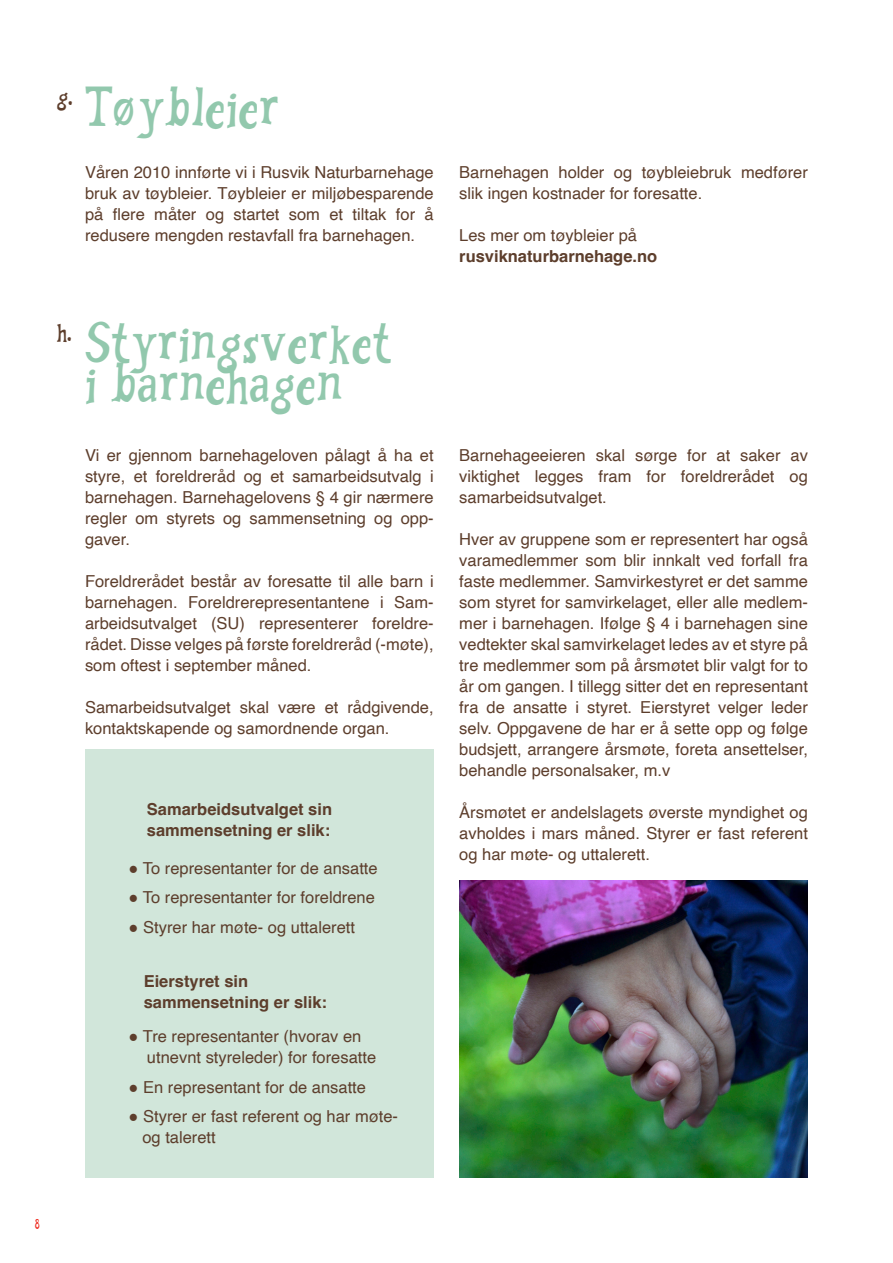
<style>
.page{position:relative;width:893px;height:1263px;background:#fff}
.page>*{position:absolute;margin:0;border:0;box-sizing:border-box;transform-origin:0 0}
.t1{font:49.5px "Pettson";color:#92c8ad}
.t2{font:22.5px "Pettson";color:#5d3e2c}
.t3{font:16.5px/21px "Helvetica";color:#5d3e2c;text-align:justify}
.t4{font:700 16.5px/21px "Helvetica";color:#5d3e2c}
.t5{font:12.6px "Pettson";color:#ee2e22;scale:.83 1}
</style>
<div class="page">
<div style="left:85px;top:749px;width:349px;height:429px;background:#d1e6da"></div>
<img style="left:459px;top:880px;width:349px;height:298px">
<p class="t2" style="left:57px;top:85px;width:18px">g.</p>
<p class="t1" style="left:85px;top:81px;width:196px">Tøybleier</p>
<p class="t3" style="left:85px;top:162px;width:350px">Våren 2010 innførte vi i Rusvik Naturbarnehage bruk av tøybleier. Tøybleier er miljøbesparende på flere måter og startet som et tiltak for å redusere mengden restavfall fra barnehagen.</p>
<p class="t3" style="left:459px;top:162px;width:350px">Barnehagen holder og tøybleiebruk medfører slik ingen kostnader for foresatte.</p>
<p class="t3" style="left:459px;top:225px;width:179px">Les mer om tøybleier på</p>
<p class="t4" style="left:459px;top:248px;width:200px">rusviknaturbarnehage.no</p>
<p class="t2" style="left:57px;top:321px;width:17px">h.</p>
<p class="t1" style="left:85px;top:316px;width:307px">Styringsverket</p>
<p class="t1" style="left:85px;top:357px;width:259px">i barnehagen</p>
<p class="t3" style="left:85px;top:445px;width:350px">Vi er gjennom barnehageloven pålagt å ha et styre, et foreldreråd og et samarbeidsutvalg i barnehagen. Barnehagelovens § 4 gir nærmere regler om styrets og sammensetning og opp&shy;gaver.</p>
<p class="t3" style="left:85px;top:571px;width:350px">Foreldrerådet består av foresatte til alle barn i barnehagen. Foreldrerepresentantene i Sam&shy;arbeidsutvalget (SU) representerer foreldre&shy;rådet. Disse velges på første foreldreråd (-møte), som oftest i september måned.</p>
<p class="t3" style="left:85px;top:697px;width:350px">Samarbeidsutvalget skal være et rådgivende, kontaktskapende og samordnende organ.</p>
<p class="t4" style="left:147px;top:800px;width:187px">Samarbeidsutvalget sin sammensetning er slik:</p>
<p class="t3" style="left:129px;top:858px;width:251px">● To representanter for de ansatte</p>
<p class="t3" style="left:129px;top:887px;width:248px">● To representanter for foreldrene</p>
<p class="t3" style="left:129px;top:917px;width:228px">● Styrer har møte- og uttalerett</p>
<p class="t4" style="left:144px;top:972px;width:185px">Eierstyret sin sammensetning er slik:</p>
<p class="t3" style="left:147px;top:1026px;width:231px;text-indent:-18px">● Tre representanter (hvorav en utnevnt styreleder) for foresatte</p>
<p class="t3" style="left:129px;top:1077px;width:239px">● En representant for de ansatte</p>
<p class="t3" style="left:142px;top:1106px;width:257px;text-indent:-14px">● Styrer er fast referent og har møte&shy;og talerett</p>
<p class="t3" style="left:459px;top:445px;width:350px">Barnehageeieren skal sørge for at saker av viktighet legges fram for foreldrerådet og samarbeidsutvalget.</p>
<p class="t3" style="left:459px;top:529px;width:350px">Hver av gruppene som er representert har også varamedlemmer som blir innkalt ved forfall fra faste medlemmer. Samvirkestyret er det samme som styret for samvirkelaget, eller alle medlem&shy;mer i barnehagen. Ifølge § 4 i barnehagen sine vedtekter skal samvirkelaget ledes av et styre på tre medlemmer som på årsmøtet blir valgt for to år om gangen. I tillegg sitter det en representant fra de ansatte i styret. Eierstyret velger leder selv. Oppgavene de har er å sette opp og følge budsjett, arrangere årsmøte, foreta ansettelser, behandle personalsaker, m.v</p>
<p class="t3" style="left:459px;top:802px;width:350px">Årsmøtet er andelslagets øverste myndighet og avholdes i mars måned. Styrer er fast referent og har møte- og uttalerett.</p>
<p class="t5" style="left:35px;top:1218px;width:7px">8</p>
</div>
